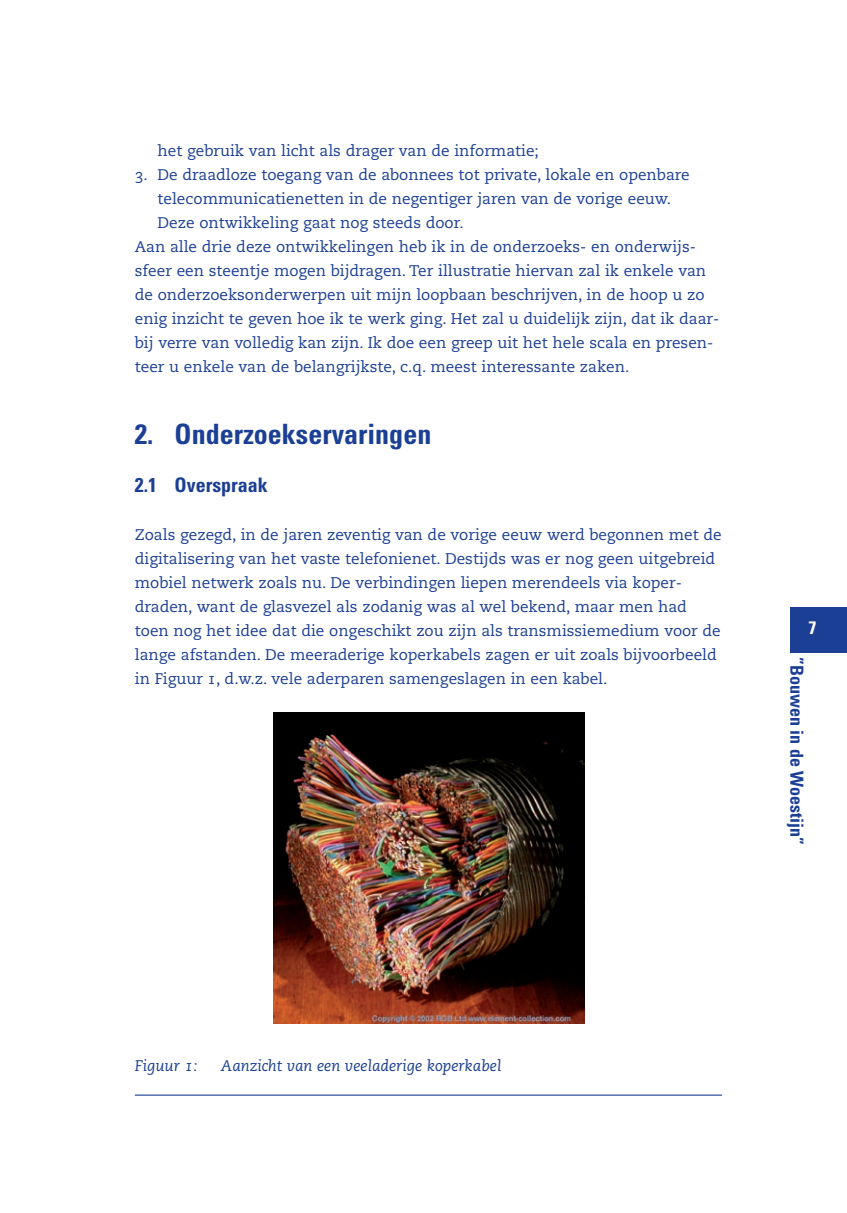
<style>
.page{position:relative;width:847px;height:1213px;background:#fff}
.page>*{position:absolute;margin:0;border:0;box-sizing:border-box;transform-origin:0 0}
.t1{font:700 condensed 28px "Univers";color:#1b3f94}
.t2{font:700 condensed 20px "Univers";color:#1b3f94}
.t3{font:700 condensed 18px "Univers";color:#1b3f94}
.t4{font:700 condensed 18px "Univers";color:#fff}
.t5{font:15.4px/24px "Caecilia Roman Os F";color:#1b3f94}
.t6{font:15.4px "Caecilia Italic Os F";color:#1b3f94}
</style>
<div class="page">
<img style="left:134px;top:607px;width:712px;height:489px">
<p class="t5" style="left:157px;top:140px;width:383px">het gebruik van licht als drager van de informatie;</p>
<p class="t5" style="left:135px;top:164px;width:556px">3. De draadloze toegang van de abonnees tot private, lokale en openbare</p>
<p class="t5" style="left:157px;top:188px;width:515px">telecommunicatienetten in de negentiger jaren van de vorige eeuw.</p>
<p class="t5" style="left:157px;top:212px;width:307px">Deze ontwikkeling gaat nog steeds door.</p>
<p class="t5" style="left:135px;top:236px;width:562px">Aan alle drie deze ontwikkelingen heb ik in de onderzoeks- en onderwijs-</p>
<p class="t5" style="left:135px;top:260px;width:572px">sfeer een steentje mogen bijdragen. Ter illustratie hiervan zal ik enkele van</p>
<p class="t5" style="left:135px;top:284px;width:571px">de onderzoeksonderwerpen uit mijn loopbaan beschrijven, in de hoop u zo</p>
<p class="t5" style="left:135px;top:308px;width:586px">enig inzicht te geven hoe ik te werk ging. Het zal u duidelijk zijn, dat ik daar-</p>
<p class="t5" style="left:135px;top:332px;width:580px">bij verre van volledig kan zijn. Ik doe een greep uit het hele scala en presen-</p>
<p class="t5" style="left:135px;top:356px;width:496px">teer u enkele van de belangrijkste, c.q. meest interessante zaken.</p>
<h1 class="t1" style="left:135px;top:423px;width:298px">2. Onderzoekservaringen</h1>
<p class="t2" style="left:135px;top:477px;width:134px">2.1 Overspraak</p>
<p class="t5" style="left:135px;top:524px;width:588px">Zoals gezegd, in de jaren zeventig van de vorige eeuw werd begonnen met de digitalisering van het vaste telefonienet. Destijds was er nog geen uitgebreid mobiel netwerk zoals nu. De verbindingen liepen merendeels via koper&shy;draden, want de glasvezel als zodanig was al wel bekend, maar men had toen nog het idee dat die ongeschikt zou zijn als transmissiemedium voor de lange afstanden. De meeraderige koperkabels zagen er uit zoals bijvoorbeeld in Figuur 1, d.w.z. vele aderparen samengeslagen in een kabel.</p>
<p class="t4" style="left:808px;top:621px;width:9px">7</p>
<p class="t3" style="left:803px;top:657px;width:189px;rotate:90deg">”Bouwen in de Woestijn”</p>
<p class="t6" style="left:135px;top:1058px;width:64px">Figuur 1:</p>
<p class="t6" style="left:221px;top:1058px;width:282px">Aanzicht van een veeladerige koperkabel</p>
</div>
